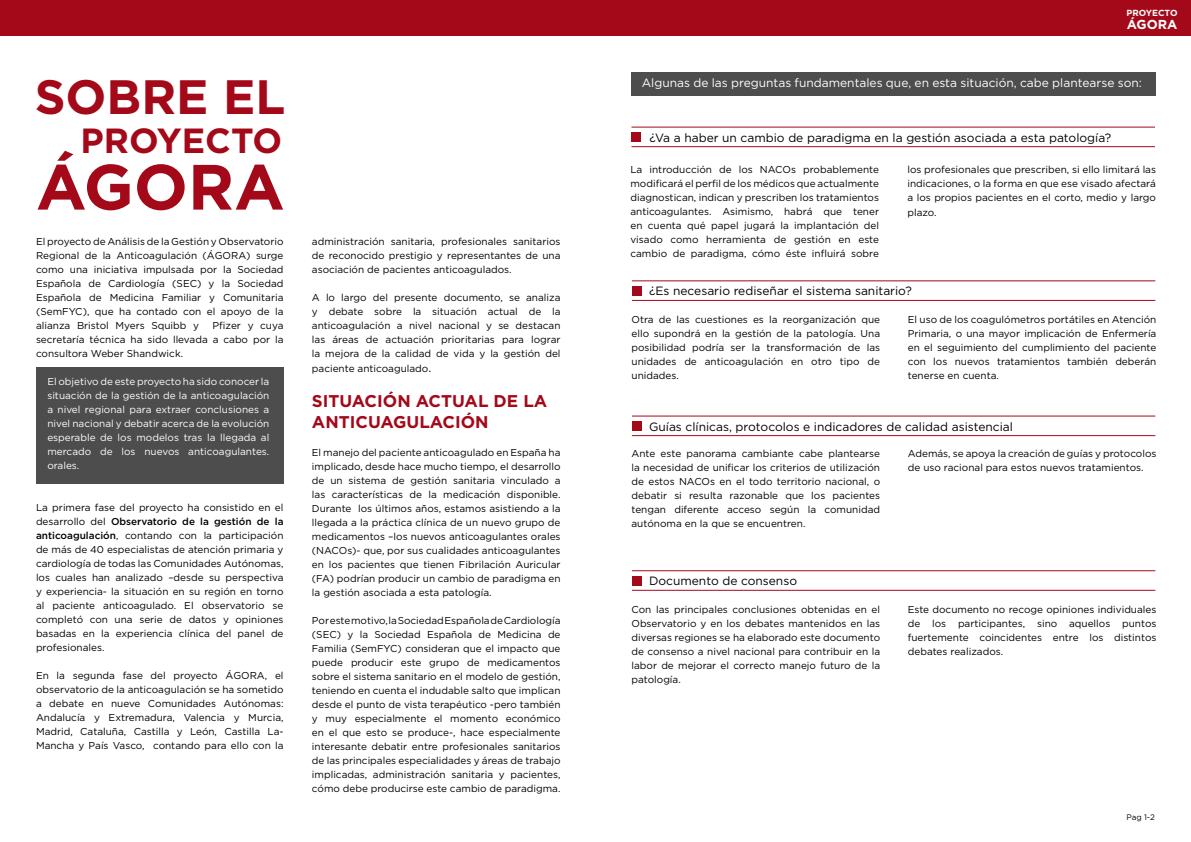
<style>
.page{position:relative;width:1191px;height:842px;background:#fff}
.page>*{position:absolute;margin:0;border:0;box-sizing:border-box;transform-origin:0 0}
.t1{font:700 63.9px "Gotham";color:#a4091a}
.t2{font:700 48.2px "Gotham";color:#a4091a}
.t3{font:700 34.9px "Gotham";color:#a4091a}
.t4{font:700 17px/20.4px "Gotham";color:#a4091a}
.t5{font:700 13px "Gotham";color:#fff}
.t6{font:12px "Gotham";color:#000}
.t7{font:12px "Gotham";color:#fff}
.t8{font:10px/14px "Gotham";color:#000;text-align:justify}
.t9{font:10px/14px "Gotham";color:#fff;text-align:justify}
.t10{font:700 8.8px "Gotham";color:#fff}
.t11{font:8px "Gotham";color:#000}
.s1{font-weight:500}
.s2{font-size:12px}
</style>
<div class="page">
<div style="left:0;top:0;width:1191px;height:35px;background:#a4091a"></div>
<div style="left:36px;top:367px;width:247px;height:116px;background:#4d4d4d"></div>
<div style="left:631px;top:72px;width:525px;height:24px;background:#4d4d4d"></div>
<div style="left:631px;top:132px;width:10px;height:10px;background:#a4091a"></div>
<hr style="left:631px;top:127px;width:524px;height:1px;background:#a4091a">
<hr style="left:631px;top:146px;width:524px;height:1px;background:#a4091a">
<div style="left:632px;top:286px;width:9px;height:9px;background:#a4091a"></div>
<div style="left:632px;top:421px;width:9px;height:10px;background:#a4091a"></div>
<div style="left:632px;top:576px;width:9px;height:9px;background:#a4091a"></div>
<hr style="left:632px;top:280px;width:523px;height:1px;background:#a4091a">
<hr style="left:632px;top:416px;width:523px;height:1px;background:#a4091a">
<hr style="left:632px;top:570px;width:523px;height:1px;background:#a4091a">
<hr style="left:632px;top:300px;width:523px;height:1px;background:#a4091a">
<hr style="left:632px;top:435px;width:523px;height:1px;background:#a4091a">
<hr style="left:632px;top:590px;width:523px;height:1px;background:#a4091a">
<h2 class="t2" style="left:35px;top:65px;width:252px">SOBRE EL</h2>
<h3 class="t3" style="left:81px;top:117px;width:203px">PROYECTO</h3>
<h1 class="t1" style="left:36px;top:145px;width:250px">ÁGORA</h1>
<p class="t8" style="left:36px;top:235px;width:249px">El proyecto de Análisis de la Gestión y Observatorio Regional de la Anticoagulación (ÁGORA) surge como una iniciativa impulsada por la Sociedad Española de Cardiología (SEC) y la Sociedad Española de Medicina Familiar y Comunitaria (SemFYC), que ha contado con el apoyo de la alianza Bristol Myers Squibb y</p>
<p class="t8" style="left:36px;top:319px;width:249px;text-indent:176px">Pfizer y cuya secretaría técnica ha sido llevada a cabo por la consultora Weber Shandwick.</p>
<p class="t9" style="left:47px;top:375px;width:223px">El objetivo de este proyecto ha sido conocer la situación de la gestión de la anticoagulación a nivel regional para extraer conclusiones a nivel nacional y debatir acerca de la evolución esperable de los modelos tras la llegada al mercado de los nuevos anticoagulantes. orales.</p>
<p class="t8" style="left:36px;top:501px;width:249px">La primera fase del proyecto ha consistido en el desarrollo del <span class="s1">Observatorio de la gestión de la anticoagulación</span>, contando con la participación de más de 40 especialistas de atención primaria y cardiología de todas las Comunidades Autónomas, los cuales han analizado –desde su perspectiva y experiencia- la situación en su región en torno al paciente anticoagulado. El observatorio se completó con una serie de datos y opiniones basadas en la experiencia clínica del panel de profesionales.</p>
<p class="t8" style="left:36px;top:669px;width:249px">En la segunda fase del proyecto ÁGORA, el observatorio de la anticoagulación se ha sometido a debate en nueve Comunidades Autónomas:<br>Andalucía y Extremadura, Valencia y Murcia, Madrid, Cataluña, Castilla y León, Castilla La-Mancha y País Vasco, contando para ello con la</p>
<p class="t8" style="left:312px;top:235px;width:250px">administración sanitaria, profesionales sanitarios de reconocido prestigio y representantes de una asociación de pacientes anticoagulados.</p>
<p class="t8" style="left:312px;top:291px;width:250px">A lo largo del presente documento, se analiza y debate sobre la situación actual de la anticoagulación a nivel nacional y se destacan las áreas de actuación prioritarias para lograr la mejora de la calidad de vida y la gestión del</p>
<p class="t8" style="left:312px;top:362px;width:121px">paciente anticoagulado<span class="s2">.</span></p>
<h3 class="t4" style="left:312px;top:391px;width:237px">SITUACIÓN ACTUAL DE LA<br>ANTICUAGULACIÓN</h3>
<p class="t8" style="left:312px;top:445px;width:250px">El manejo del paciente anticoagulado en España ha implicado, desde hace mucho tiempo, el desarrollo de un sistema de gestión sanitaria vinculado a las características de la medicación disponible.<br>Durante los últimos años, estamos asistiendo a la llegada a la práctica clínica de un nuevo grupo de medicamentos –los nuevos anticoagulantes orales (NACOs)- que, por sus cualidades anticoagulantes en los pacientes que tienen Fibrilación Auricular (FA) podrían producir un cambio de paradigma en la gestión asociada a esta patología.</p>
<p class="t8" style="left:312px;top:613px;width:250px">Por este motivo, la Sociedad Española de Cardiología (SEC) y la Sociedad Española de Medicina de Familia (SemFYC) consideran que el impacto que puede producir este grupo de medicamentos sobre el sistema sanitario en el modelo de gestión, teniendo en cuenta el indudable salto que implican desde el punto de vista terapéutico -pero también y muy especialmente el momento económico en el que esto se produce-, hace especialmente interesante debatir entre profesionales sanitarios de las principales especialidades y áreas de trabajo implicadas, administración sanitaria y pacientes, cómo debe producirse este cambio de paradigma.</p>
<p class="t10" style="left:1126px;top:7px;width:53px">PROYECTO</p>
<h3 class="t5" style="left:1126px;top:15px;width:52px">ÁGORA</h3>
<p class="t7" style="left:642px;top:76px;width:501px">Algunas de las preguntas fundamentales que, en esta situación, cabe plantearse son:</p>
<p class="t6" style="left:649px;top:131px;width:463px">¿Va a haber un cambio de paradigma en la gestión asociada a esta patología?</p>
<p class="t8" style="left:630px;top:162px;width:250px">La introducción de los NACOs probablemente modificará el perfil de los médicos que actualmente diagnostican, indican y prescriben los tratamientos anticoagulantes. Asimismo, habrá que tener en cuenta qué papel jugará la implantación del visado como herramienta de gestión en este cambio de paradigma, cómo éste influirá sobre</p>
<p class="t8" style="left:907px;top:162px;width:250px">los profesionales que prescriben, si ello limitará las indicaciones, o la forma en que ese visado afectará a los propios pacientes en el corto, medio y largo</p>
<p class="t8" style="left:907px;top:205px;width:31px">plazo.</p>
<p class="t6" style="left:649px;top:284px;width:264px">¿Es necesario rediseñar el sistema sanitario?</p>
<p class="t8" style="left:631px;top:313px;width:250px">Otra de las cuestiones es la reorganización que ello supondrá en la gestión de la patología. Una posibilidad podría ser la transformación de las unidades de anticoagulación en otro tipo de unidades.</p>
<p class="t8" style="left:907px;top:313px;width:250px">El uso de los coagulómetros portátiles en Atención Primaria, o una mayor implicación de Enfermería en el seguimiento del cumplimiento del paciente con los nuevos tratamientos también deberán tenerse en cuenta.</p>
<p class="t6" style="left:649px;top:420px;width:365px">Guías clínicas, protocolos e indicadores de calidad asistencial</p>
<p class="t8" style="left:631px;top:447px;width:250px">Ante este panorama cambiante cabe plantearse la necesidad de unificar los criterios de utilización de estos NACOs en el todo territorio nacional, o debatir si resulta razonable que los pacientes tengan diferente acceso según la comunidad autónoma en la que se encuentren.</p>
<p class="t6" style="left:649px;top:574px;width:149px">Documento de consenso</p>
<p class="t8" style="left:631px;top:602px;width:250px">Con las principales conclusiones obtenidas en el Observatorio y en los debates mantenidos en las diversas regiones se ha elaborado este documento de consenso a nivel nacional para contribuir en la labor de mejorar el correcto manejo futuro de la patología.</p>
<p class="t8" style="left:907px;top:447px;width:250px">Además, se apoya la creación de guías y protocolos de uso racional para estos nuevos tratamientos.</p>
<p class="t8" style="left:907px;top:602px;width:250px">Este documento no recoge opiniones individuales de los participantes, sino aquellos puntos fuertemente coincidentes entre los distintos debates realizados.</p>
<p class="t11" style="left:1126px;top:813px;width:30px">Pag 1-2</p>
</div>
